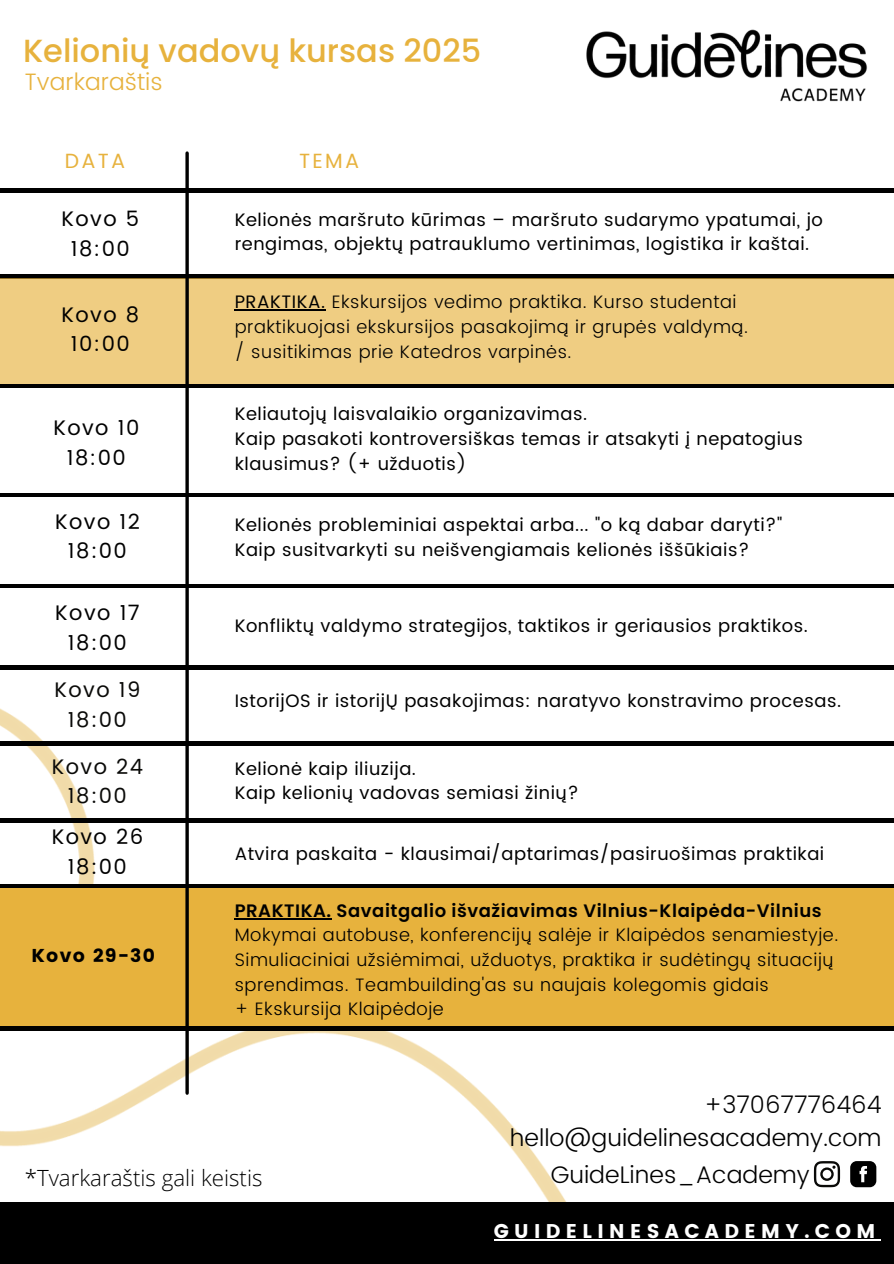
<style>
.page{position:relative;width:894px;height:1264px;background:#fff}
.page>*{position:absolute;margin:0;border:0;box-sizing:border-box;transform-origin:0 0}
.t1{font:500 31.95px "Poppins";color:#e7b23d}
.t2{font:300 24px/33.3px "Poppins";color:#000;text-align:right}
.t3{font:300 23.7px "Poppins";color:#e7b23d}
.t4{font:300 22.35px "Open Sans";color:#000}
.t5{font:21px/29.2px "Poppins";letter-spacing:.07em;color:#000;text-align:center}
.t6{font:21px/29.2px "Poppins";letter-spacing:.07em;color:#0a0a08;text-align:center}
.t7{font:20.55px "Poppins";letter-spacing:.11em;color:#e7b23d}
.t8{font:19.8px "Poppins";letter-spacing:.27em;color:#fff}
.t9{font:18.6px "Poppins";letter-spacing:.07em;color:#000}
.t10{font:18px/24.8px "Poppins";letter-spacing:.03em;color:#000}
.t11{font:300 18px/24.8px "Poppins";letter-spacing:.03em;color:#000}
.t12{font:600 18px "Poppins";letter-spacing:.03em;color:#000}
.s1{font-weight:400}
</style>
<div class="page">
<hr style="left:0;top:189px;width:893px;height:3px;background:#000">
<hr style="left:0;top:275px;width:893px;height:3px;background:#000">
<img style="left:0;top:708px;width:590px;height:494px">
<div style="left:0;top:1202px;width:893px;height:61px;background:#000"></div>
<div style="left:0;top:886px;width:893px;height:140px;background:#e7b23d"></div>
<div style="left:0;top:278px;width:893px;height:108px;background:#efcd82"></div>
<svg style="left:185px;top:153px;width:4px;height:940px;background:#25231f"></svg>
<img style="left:586px;top:29px;width:282px;height:73px">
<hr style="left:493px;top:1238px;width:387px;height:2px;background:#fff">
<hr style="left:0;top:493px;width:893px;height:3px;background:#000">
<hr style="left:0;top:741px;width:893px;height:4px;background:#000">
<hr style="left:0;top:819px;width:893px;height:3px;background:#000">
<hr style="left:0;top:884px;width:893px;height:3px;background:#000">
<hr style="left:0;top:1026px;width:893px;height:4px;background:#000">
<hr style="left:234px;top:918px;width:98px;height:1px;background:#000">
<svg style="left:813px;top:1161px;width:26px;height:26px"></svg>
<svg style="left:850px;top:1161px;width:26px;height:26px"></svg>
<hr style="left:0;top:384px;width:893px;height:3px;background:#000">
<hr style="left:0;top:666px;width:893px;height:3px;background:#000">
<hr style="left:234px;top:309px;width:92px;height:2px;background:#000">
<hr style="left:0;top:584px;width:893px;height:3px;background:#000">
<h4 class="t1" style="left:23px;top:29px;width:459px">Kelionių vadovų kursas 2025</h4>
<p class="t3" style="left:24px;top:68px;width:140px">Tvarkaraštis</p>
<p class="t7" style="left:65px;top:149px;width:62px">DATA</p>
<h2 class="t7" style="left:299px;top:149px;width:62px">TEMA</h2>
<p class="t5" style="left:61px;top:204px;width:79px">Kovo 5<br>18:00</p>
<p class="t5" style="left:61px;top:300px;width:79px">Kovo 8<br>10:00</p>
<p class="t5" style="left:53px;top:413px;width:87px">Kovo 10<br>18:00</p>
<h5 class="t5" style="left:55px;top:507px;width:86px">Kovo 12<br>18:00</h5>
<p class="t5" style="left:55px;top:598px;width:86px">Kovo 17<br>18:00</p>
<h5 class="t6" style="left:54px;top:675px;width:87px">Kovo 19<br>18:00</h5>
<p class="t6" style="left:52px;top:751px;width:93px">Kovo 24<br>18:00</p>
<p class="t5" style="left:52px;top:822px;width:93px">Kovo 26<br>18:00</p>
<p class="t9" style="left:31px;top:944px;width:125px">Kovo 29-30</p>
<h5 class="t10" style="left:234px;top:207px;width:589px">Kelionės maršruto kūrimas – maršruto sudarymo ypatumai, jo rengimas, objektų patrauklumo vertinimas, logistika ir kaštai.</h5>
<h5 class="t11" style="left:234px;top:290px;width:514px"><span class="s1">PRAKTIKA.</span> Ekskursijos vedimo praktika. Kurso studentai praktikuojasi ekskursijos pasakojimą ir grupės valdymą.</h5>
<h2 class="t11" style="left:234px;top:339px;width:338px">/ susitikimas prie Katedros varpinės.</h2>
<p class="t10" style="left:234px;top:401px;width:354px">Keliautojų laisvalaikio organizavimas.</p>
<h5 class="t10" style="left:234px;top:426px;width:569px">Kaip pasakoti kontroversiškas temas ir atsakyti į nepatogius klausimus? (+ užduotis)</h5>
<p class="t10" style="left:234px;top:512px;width:549px">Kelionės probleminiai aspektai arba... "o ką dabar daryti?"</p>
<p class="t10" style="left:234px;top:537px;width:516px">Kaip susitvarkyti su neišvengiamais kelionės iššūkiais?</p>
<p class="t10" style="left:234px;top:613px;width:574px">Konfliktų valdymo strategijos, taktikos ir geriausios praktikos.</p>
<h5 class="t10" style="left:234px;top:688px;width:607px">IstorijOS ir istorijŲ pasakojimas: naratyvo konstravimo procesas.</h5>
<p class="t10" style="left:234px;top:756px;width:183px">Kelionė kaip iliuzija.</p>
<p class="t10" style="left:234px;top:780px;width:345px">Kaip kelionių vadovas semiasi žinių?</p>
<p class="t10" style="left:234px;top:841px;width:591px">Atvira paskaita - klausimai/aptarimas/pasiruošimas praktikai</p>
<p class="t12" style="left:234px;top:898px;width:588px">PRAKTIKA. Savaitgalio išvažiavimas Vilnius-Klaipėda-Vilnius</p>
<h5 class="t11" style="left:234px;top:922px;width:605px">Mokymai autobuse, konferencijų salėje ir Klaipėdos senamiestyje.<br>Simuliaciniai užsiėmimai, užduotys, praktika ir sudėtingų situacijų sprendimas. Teambuilding'as su naujais kolegomis gidais</h5>
<p class="t11" style="left:234px;top:996px;width:210px">+ Ekskursija Klaipėdoje</p>
<h5 class="t4" style="left:25px;top:1162px;width:239px">*Tvarkaraštis gali keistis</h5>
<p class="t2" style="left:510px;top:1087px;width:373px">+37067776464 hello@guidelinesacademy.com</p>
<p class="t2" style="left:550px;top:1157px;width:260px">GuideLines_Academy</p>
<h4 class="t8" style="left:493px;top:1219px;width:383px">GUIDELINESACADEMY.COM</h4>
</div>
